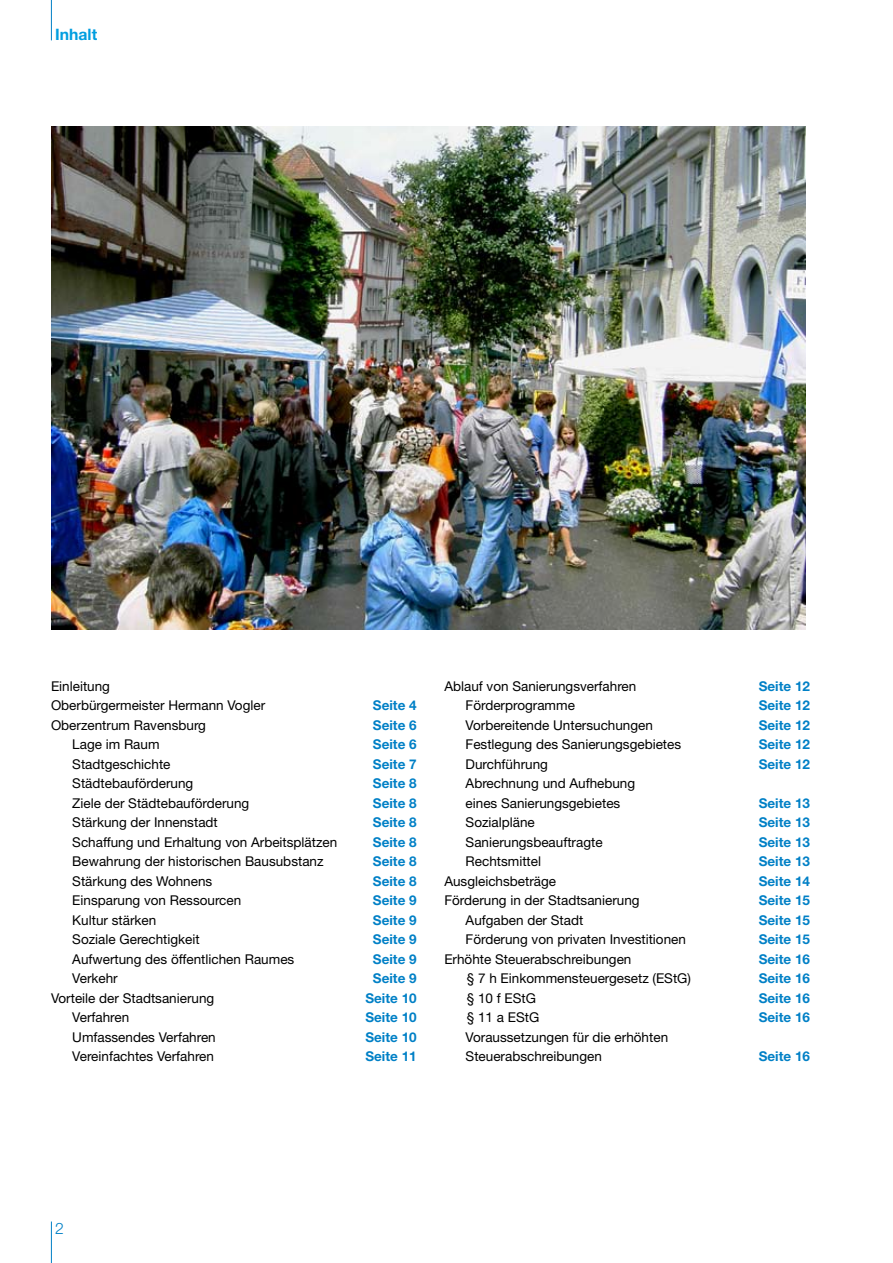
<style>
.page{position:relative;width:893px;height:1263px;background:#fff}
.page>*{position:absolute;margin:0;border:0;box-sizing:border-box;transform-origin:0 0}
.t1{font:700 15.75px "Helvetica Neue";color:#009ee0}
.t2{font:13.5px/19.5px "Helvetica Neue";color:#000}
.t3{font:700 13.5px "Helvetica Neue";color:#0080c6}
</style>
<div class="page">
<hr style="left:51px;top:1221px;width:1px;height:42px;background:#0080c6">
<hr style="left:51px;top:0;width:1px;height:40px;background:#0080c6">
<img style="left:51px;top:127px;width:754px;height:502px">
<p class="t1" style="left:55px;top:25px;width:43px">Inhalt</p>
<p class="t2" style="left:51px;top:676px;width:216px">Einleitung<br>Oberbürgermeister Hermann Vogler</p>
<p class="t3" style="left:373px;top:697px;width:45px">Seite 4</p>
<p class="t2" style="left:51px;top:715px;width:156px">Oberzentrum Ravensburg</p>
<p class="t3" style="left:373px;top:717px;width:45px">Seite 6</p>
<p class="t2" style="left:72px;top:734px;width:89px">Lage im Raum</p>
<p class="t3" style="left:373px;top:736px;width:45px">Seite 6</p>
<p class="t2" style="left:72px;top:754px;width:100px">Stadtgeschichte</p>
<p class="t3" style="left:373px;top:756px;width:45px">Seite 7</p>
<p class="t2" style="left:72px;top:773px;width:123px">Städtebauförderung</p>
<p class="t3" style="left:373px;top:775px;width:45px">Seite 8</p>
<p class="t2" style="left:72px;top:793px;width:179px">Ziele der Städtebauförderung</p>
<p class="t3" style="left:373px;top:795px;width:45px">Seite 8</p>
<p class="t2" style="left:72px;top:812px;width:147px">Stärkung der Innenstadt</p>
<p class="t3" style="left:373px;top:814px;width:45px">Seite 8</p>
<p class="t2" style="left:72px;top:832px;width:267px">Schaffung und Erhaltung von Arbeitsplätzen</p>
<p class="t3" style="left:373px;top:834px;width:45px">Seite 8</p>
<p class="t2" style="left:72px;top:851px;width:253px">Bewahrung der historischen Bausubstanz</p>
<p class="t3" style="left:373px;top:853px;width:45px">Seite 8</p>
<p class="t2" style="left:72px;top:871px;width:142px">Stärkung des Wohnens</p>
<p class="t3" style="left:373px;top:873px;width:45px">Seite 8</p>
<p class="t2" style="left:72px;top:890px;width:171px">Einsparung von Ressourcen</p>
<p class="t3" style="left:373px;top:892px;width:45px">Seite 9</p>
<p class="t2" style="left:72px;top:910px;width:86px">Kultur stärken</p>
<p class="t3" style="left:373px;top:912px;width:45px">Seite 9</p>
<p class="t2" style="left:72px;top:929px;width:129px">Soziale Gerechtigkeit</p>
<p class="t3" style="left:373px;top:931px;width:45px">Seite 9</p>
<p class="t2" style="left:72px;top:949px;width:224px">Aufwertung des öffentlichen Raumes</p>
<p class="t3" style="left:373px;top:951px;width:45px">Seite 9</p>
<p class="t2" style="left:72px;top:968px;width:47px">Verkehr</p>
<p class="t3" style="left:373px;top:970px;width:45px">Seite 9</p>
<p class="t2" style="left:51px;top:988px;width:165px">Vorteile der Stadtsanierung</p>
<p class="t3" style="left:365px;top:990px;width:53px">Seite 10</p>
<p class="t2" style="left:72px;top:1007px;width:59px">Verfahren</p>
<p class="t3" style="left:365px;top:1009px;width:53px">Seite 10</p>
<p class="t2" style="left:72px;top:1027px;width:145px">Umfassendes Verfahren</p>
<p class="t3" style="left:365px;top:1029px;width:53px">Seite 10</p>
<p class="t2" style="left:72px;top:1046px;width:143px">Vereinfachtes Verfahren</p>
<p class="t3" style="left:365px;top:1048px;width:53px">Seite 11</p>
<p class="t2" style="left:444px;top:676px;width:194px">Ablauf von Sanierungsverfahren</p>
<p class="t3" style="left:759px;top:678px;width:53px">Seite 12</p>
<p class="t2" style="left:466px;top:695px;width:111px">Förderprogramme</p>
<p class="t3" style="left:759px;top:697px;width:53px">Seite 12</p>
<p class="t2" style="left:466px;top:715px;width:189px">Vorbereitende Untersuchungen</p>
<p class="t3" style="left:759px;top:717px;width:53px">Seite 12</p>
<p class="t2" style="left:466px;top:734px;width:217px">Festlegung des Sanierungsgebietes</p>
<p class="t3" style="left:759px;top:736px;width:53px">Seite 12</p>
<p class="t2" style="left:466px;top:754px;width:84px">Durchführung</p>
<p class="t3" style="left:759px;top:756px;width:53px">Seite 12</p>
<p class="t2" style="left:466px;top:773px;width:171px">Abrechnung und Aufhebung eines Sanierungsgebietes</p>
<p class="t3" style="left:759px;top:795px;width:53px">Seite 13</p>
<p class="t2" style="left:466px;top:812px;width:71px">Sozialpläne</p>
<p class="t3" style="left:759px;top:814px;width:53px">Seite 13</p>
<p class="t2" style="left:466px;top:832px;width:139px">Sanierungsbeauftragte</p>
<p class="t3" style="left:759px;top:834px;width:53px">Seite 13</p>
<p class="t2" style="left:466px;top:851px;width:77px">Rechtsmittel</p>
<p class="t3" style="left:759px;top:853px;width:53px">Seite 13</p>
<p class="t2" style="left:444px;top:871px;width:113px">Ausgleichsbeträge</p>
<p class="t3" style="left:759px;top:873px;width:53px">Seite 14</p>
<p class="t2" style="left:444px;top:890px;width:197px">Förderung in der Stadtsanierung</p>
<p class="t3" style="left:759px;top:892px;width:53px">Seite 15</p>
<p class="t2" style="left:466px;top:910px;width:119px">Aufgaben der Stadt</p>
<p class="t3" style="left:759px;top:912px;width:53px">Seite 15</p>
<p class="t2" style="left:466px;top:929px;width:222px">Förderung von privaten Investitionen</p>
<p class="t3" style="left:759px;top:931px;width:53px">Seite 15</p>
<p class="t2" style="left:444px;top:949px;width:189px">Erhöhte Steuerabschreibungen</p>
<p class="t3" style="left:759px;top:951px;width:53px">Seite 16</p>
<p class="t2" style="left:467px;top:968px;width:226px">§ 7 h Einkommensteuergesetz (EStG)</p>
<p class="t3" style="left:759px;top:970px;width:53px">Seite 16</p>
<p class="t2" style="left:467px;top:988px;width:71px">§ 10 f EStG</p>
<p class="t3" style="left:759px;top:990px;width:53px">Seite 16</p>
<p class="t2" style="left:467px;top:1007px;width:74px">§ 11 a EStG</p>
<p class="t3" style="left:759px;top:1009px;width:53px">Seite 16</p>
<p class="t2" style="left:466px;top:1027px;width:204px">Voraussetzungen für die erhöhten<br>Steuerabschreibungen</p>
<p class="t3" style="left:759px;top:1048px;width:53px">Seite 16</p>
</div>
